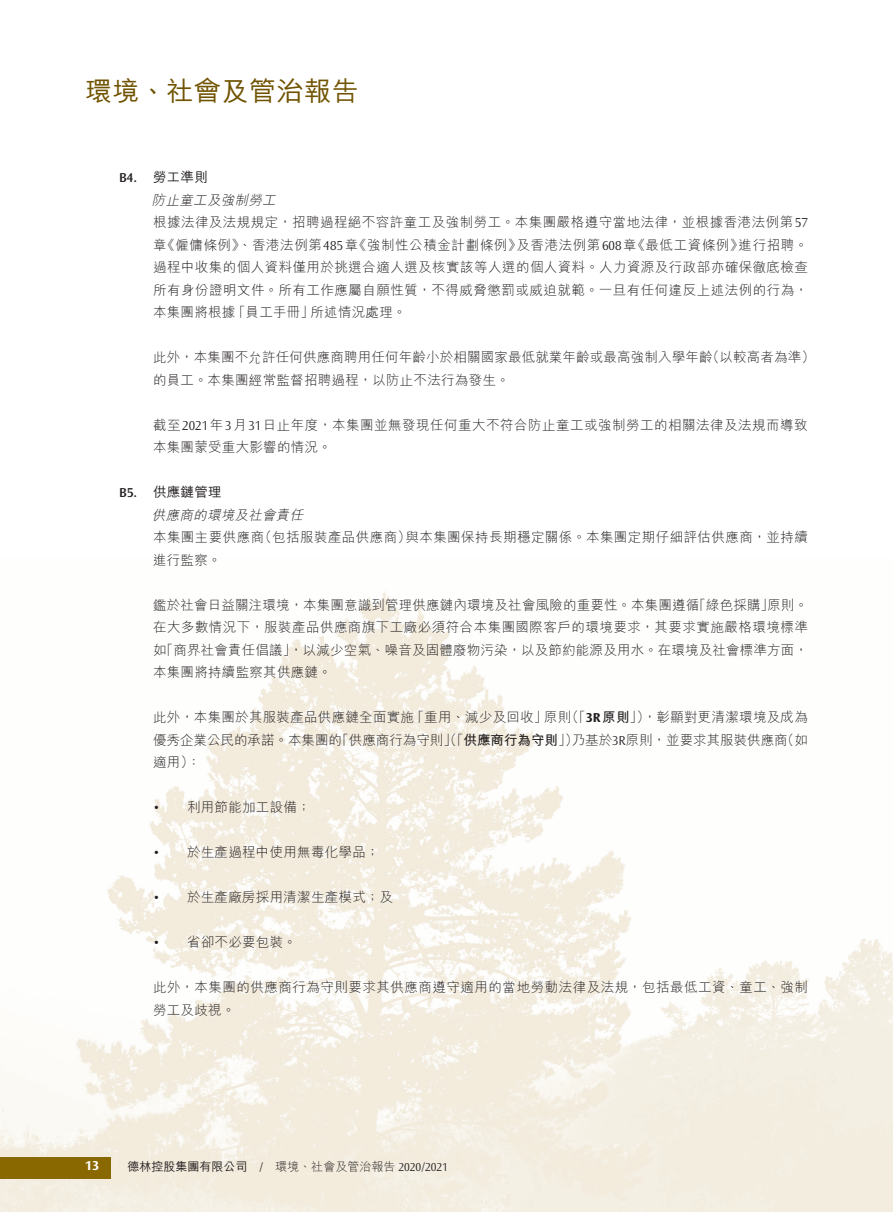
<style>
.page{position:relative;width:893px;height:1212px;background:#fff}
.page>*{position:absolute;margin:0;border:0;box-sizing:border-box;transform-origin:0 0}
.t1{font:500 27px "M Hei HK";letter-spacing:.02em;color:#705300}
._00_txt{font:300 13.5px/22.5px "M Hei HK";letter-spacing:.035em;color:#231f20}
._00_txt-2{font:300 13.5px/22.5px "M Hei HK";letter-spacing:.015em;color:#231f20}
._00_txt-3{font:300 13.5px/22.5px "M Hei HK";letter-spacing:.01em;color:#231f20}
._00_txt-4{font:300 13.5px/22.5px "M Hei HK";color:#231f20}
._04_H4{font:italic 300 13.5px "M Hei HK";color:#231f20}
._03_H3{font:500 13.5px "M Hei HK";letter-spacing:.02em;color:#231f20}
._03_H3-2{font:600 13.5px "Ocean Sans Std";color:#231f20}
._00_txt-5{font:300 13.5px "Ocean Sans Std";color:#231f20}
.t2{font:700 13.5px "Ocean Sans Std";color:#fff}
.t3{font:300 12px "M Hei HK";color:#231f20}
.t4{font:500 12px "M Hei HK";color:#231f20}
.t5{font:300 12px "Ocean Sans Std";color:#231f20}
.s1{font-family:"Ocean Sans Std"}
.s2{font-family:"Ocean Sans Std";font-weight:700}
.s3{font-weight:700}
</style>
<div class="page">
<img style="left:0;top:590px;width:893px;height:622px">
<div style="left:0;top:1157px;width:111px;height:21px;background:#8a6800"></div>
<h1 class="t1" style="left:85px;top:71px;width:275px">環境、社會及管治報告</h1>
<p class="_03_H3-2" style="left:119px;top:170px;width:20px">B4.</p>
<p class="_03_H3-2" style="left:119px;top:485px;width:20px">B5.</p>
<p class="_03_H3" style="left:153px;top:167px;width:56px">勞工準則</p>
<p class="_04_H4" style="left:152px;top:193px;width:128px">防止童工及強制勞工</p>
<p class="_00_txt" style="left:153px;top:211px;width:656px;text-align:right">根據法律及法規規定，招聘過程絕不容許童工及強制勞工。本集團嚴格遵守當地法律，並根據香港法例第<span class="s1">57</span>進行招聘。</p>
<p class="_00_txt" style="left:162px;top:233px;width:198px">《僱傭條例》、香港法例第<span class="s1">485</span>章</p>
<p class="_00_txt" style="left:516px;top:233px;width:122px">及香港法例第<span class="s1">608</span>章</p>
<p class="_00_txt" style="left:353px;top:233px;width:170px">《強制性公積金計劃條例》</p>
<p class="_00_txt" style="left:632px;top:233px;width:113px">《最低工資條例》</p>
<p class="_00_txt" style="left:153px;top:233px;width:15px">章</p>
<p class="_00_txt" style="left:153px;top:256px;width:656px">過程中收集的個人資料僅用於挑選合適人選及核實該等人選的個人資料。人力資源及行政部亦確保徹底檢查</p>
<p class="_00_txt" style="left:153px;top:278px;width:656px">所有身份證明文件。所有工作應屬自願性質，不得威脅懲罰或威迫就範。一旦有任何違反上述法例的行為，</p>
<p class="_00_txt" style="left:310px;top:301px;width:97px">所述情況處理。</p>
<p class="_00_txt" style="left:153px;top:301px;width:84px">本集團將根據</p>
<p class="_00_txt" style="left:232px;top:301px;width:83px">「員工手冊」</p>
<p class="_00_txt-3" style="left:153px;top:346px;width:561px">此外，本集團不允許任何供應商聘用任何年齡小於相關國家最低就業年齡或最高強制入學年齡的員工。本集團經常監督招聘過程，以防止不法行為發生。</p>
<p class="_00_txt" style="left:153px;top:413px;width:656px">截至<span class="s1">2021</span>年<span class="s1">3</span>月<span class="s1">31</span>日止年度，本集團並無發現任何重大不符合防止童工或強制勞工的相關法律及法規而導致本集團蒙受重大影響的情況。</p>
<p class="_03_H3" style="left:153px;top:482px;width:70px">供應鏈管理</p>
<p class="_00_txt" style="left:706px;top:346px;width:110px">（以較高者為準(</p>
<p class="_04_H4" style="left:152px;top:508px;width:156px">供應商的環境及社會責任</p>
<p class="_00_txt" style="left:405px;top:526px;width:404px">與本集團保持長期穩定關係。本集團定期仔細評估供應商，並持續</p>
<p class="_00_txt" style="left:259px;top:526px;width:154px">（包括服裝產品供應商）</p>
<p class="_00_txt" style="left:153px;top:526px;width:113px">本集團主要供應商進行監察。</p>
<p class="_00_txt-2" style="left:153px;top:593px;width:656px">鑑於社會日益關注環境，本集團意識到管理供應鏈內環境及社會風險的重要性。本集團遵循<br>在大多數情況下，服裝產品供應商旗下工廠必須符合本集團國際客戶的環境要求，其要求實施嚴格環境標準「如商界社會責任倡議，」以減少空氣、噪音及固體廢物污染，以及節約能源及用水。在環境及社會標準方面，本集團將持續監察其供應鏈。</p>
<p class="_00_txt" style="left:643px;top:706px;width:166px">，彰顯對更清潔環境及成為</p>
<p class="_00_txt" style="left:692px;top:593px;width:83px">「綠色採購」</p>
<p class="_00_txt" style="left:767px;top:593px;width:42px">原則。</p>
<p class="_00_txt" style="left:565px;top:706px;width:86px">（「<span class="s2">3R</span><span class="s3">原則</span>」）</p>
<p class="_00_txt" style="left:411px;top:706px;width:138px">「重用、減少及回收」</p>
<p class="_00_txt" style="left:153px;top:706px;width:263px">此外，本集團於其服裝產品供應鏈全面實施</p>
<p class="_00_txt" style="left:544px;top:706px;width:29px">原則</p>
<p class="_00_txt-4" style="left:335px;top:728px;width:245px">「供應商行為守則」（「<span class="s3">供應商行為守則</span>」）</p>
<p class="_00_txt" style="left:781px;top:728px;width:28px">（如</p>
<p class="_00_txt-4" style="left:153px;top:728px;width:191px">優秀企業公民的承諾。本集團的適用：(</p>
<p class="_00_txt" style="left:187px;top:796px;width:125px">利用節能加工設備;</p>
<p class="_00_txt-4" style="left:572px;top:728px;width:217px">乃基於<span class="s1">3R</span>原則，並要求其服裝供應商</p>
<p class="_00_txt-5" style="left:153px;top:800px;width:8px">•</p>
<p class="_00_txt-5" style="left:153px;top:845px;width:8px">•</p>
<p class="_00_txt-5" style="left:153px;top:890px;width:8px">•</p>
<p class="_00_txt" style="left:187px;top:841px;width:194px">於生產過程中使用無毒化學品;</p>
<p class="_00_txt" style="left:187px;top:886px;width:207px">於生產廠房採用清潔生產模式；及</p>
<p class="_00_txt" style="left:187px;top:931px;width:111px">省卻不必要包裝。</p>
<p class="_00_txt-5" style="left:153px;top:935px;width:8px">•</p>
<p class="_00_txt" style="left:153px;top:976px;width:656px">此外，本集團的供應商行為守則要求其供應商遵守適用的當地勞動法律及法規，包括最低工資、童工、強制勞工及歧視。</p>
<p class="t2" style="left:85px;top:1158px;width:16px">13</p>
<p class="t4" style="left:128px;top:1157px;width:122px">德林控股集團有限公司</p>
<p class="t5" style="left:260px;top:1160px;width:5px">/</p>
<p class="t3" style="left:275px;top:1160px;width:174px">環境、社會及管治報告 <span class="s1">2020/2021</span></p>
</div>
